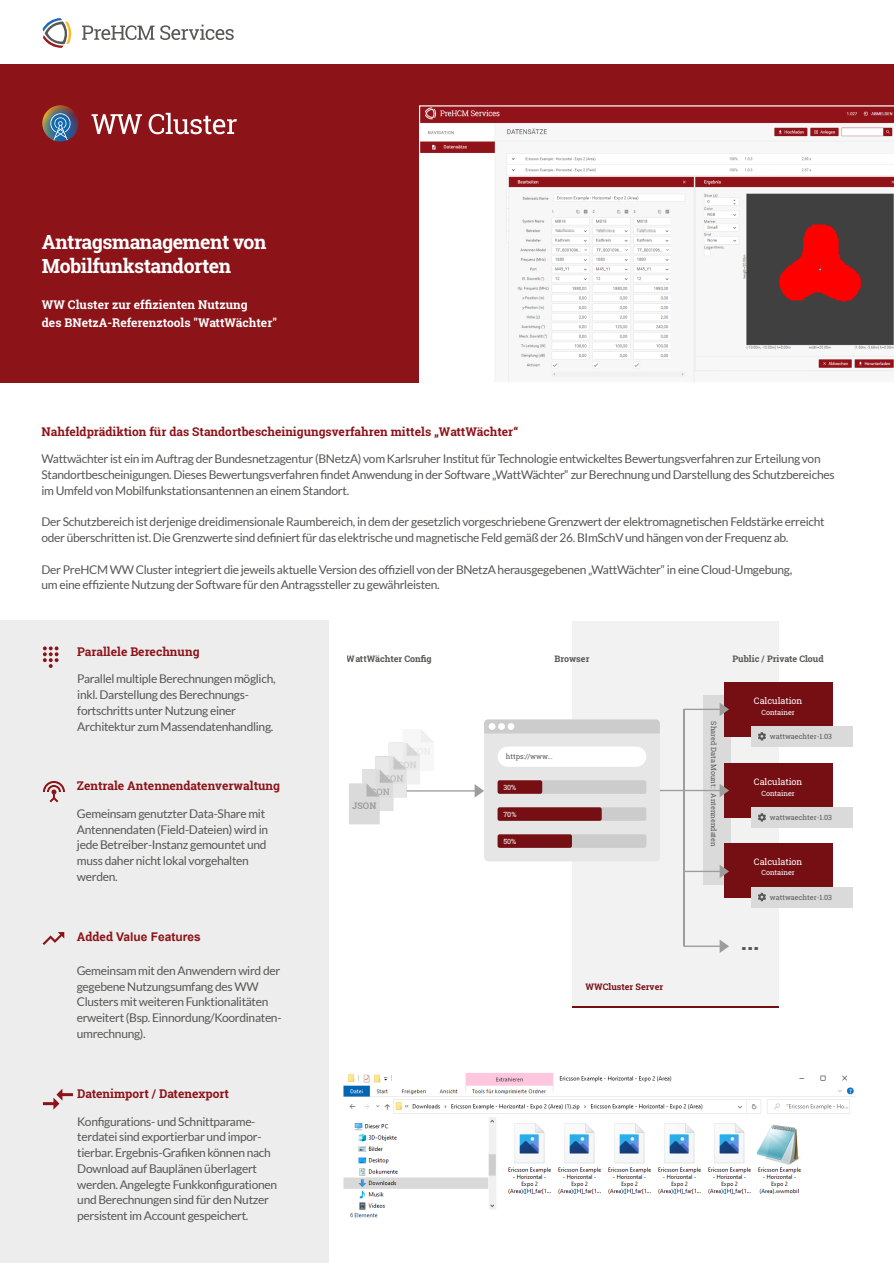
<style>
.page{position:relative;width:894px;height:1263px;background:#fff}
.page>*{position:absolute;margin:0;border:0;box-sizing:border-box;transform-origin:0 0}
.t1{font:700 23.85px "Roboto Slab";color:#575756}
.t2{font:700 19.5px/24.5px "Roboto Slab";letter-spacing:-.025em;color:#fff}
.t3{font:12px/15.8px "Lato";letter-spacing:-.025em;color:#565655}
.t4{font:700 12px "Roboto Slab";color:#8c1318}
.t5{font:700 12px/18px "Roboto Slab";color:#fff}
.t6{font:700 12px "Arial";color:#8d1318}
.t7{font:700 9px "Roboto Slab";color:#575756}
.t8{font:9px "Roboto Slab";color:#fff}
.t9{font:700 9px "Roboto Slab";color:#760f14}
.t10{font:700 9px "Roboto Slab";color:#9d9d9d}
.t11{font:7.2px "Roboto Slab";color:#575756}
.t12{font:7.2px "Roboto Slab";color:#fff}
.s1{font-family:"Roboto Slab"}
</style>
<div class="page">
<div style="left:0;top:620px;width:328px;height:643px;background:#ededed"></div>
<svg style="left:43px;top:646px;width:16px;height:22px"></svg>
<div style="left:0;top:64px;width:893px;height:319px;background:#8c1318"></div>
<svg style="left:43px;top:1089px;width:30px;height:21px"></svg>
<svg style="left:82px;top:25px;width:72px;height:15px"></svg>
<svg style="left:160px;top:25px;width:74px;height:15px"></svg>
<svg style="left:43px;top:18px;width:29px;height:30px"></svg>
<svg style="left:43px;top:781px;width:22px;height:21px"></svg>
<img style="left:362px;top:730px;width:71px;height:81px">
<svg style="left:349px;top:783px;width:30px;height:41px"></svg>
<div style="left:571px;top:621px;width:206px;height:385px;background:#f2f2f2"></div>
<div style="left:703px;top:696px;width:27px;height:189px;background:#dadada"></div>
<div style="left:484px;top:719px;width:175px;height:142px;background:#e6e6e6;border-radius:4px"></div>
<svg style="left:484px;top:719px;width:175px;height:14px;background:#cdcdcd"></svg>
<div style="left:488px;top:723px;width:7px;height:7px;background:#fff;border-radius:50%"></div>
<div style="left:507px;top:723px;width:7px;height:7px;background:#fff;border-radius:50%"></div>
<div style="left:498px;top:723px;width:6px;height:7px;background:#fff;border-radius:50%"></div>
<div style="left:497px;top:746px;width:149px;height:21px;background:#fff;border-radius:10px"></div>
<div style="left:497px;top:780px;width:149px;height:14px;background:#ccc;border-radius:2px"></div>
<div style="left:497px;top:780px;width:45px;height:14px;background:#760f14;border-radius:2px"></div>
<div style="left:497px;top:807px;width:149px;height:14px;background:#ccc;border-radius:2px"></div>
<div style="left:497px;top:834px;width:149px;height:14px;background:#ccc;border-radius:2px"></div>
<div style="left:497px;top:807px;width:104px;height:14px;background:#760f14;border-radius:2px"></div>
<div style="left:497px;top:834px;width:74px;height:14px;background:#760f14;border-radius:2px"></div>
<svg style="left:406px;top:784px;width:78px;height:14px"></svg>
<div style="left:723px;top:682px;width:108px;height:54px;background:#760f14"></div>
<div style="left:723px;top:763px;width:108px;height:54px;background:#760f14"></div>
<div style="left:723px;top:843px;width:108px;height:54px;background:#760f14"></div>
<div style="left:750px;top:726px;width:102px;height:20px;background:#dadada"></div>
<svg style="left:758px;top:732px;width:7px;height:9px"></svg>
<div style="left:750px;top:807px;width:102px;height:20px;background:#dadada"></div>
<svg style="left:758px;top:813px;width:7px;height:9px"></svg>
<div style="left:750px;top:887px;width:102px;height:20px;background:#dadada"></div>
<svg style="left:758px;top:893px;width:7px;height:8px"></svg>
<svg style="left:659px;top:784px;width:69px;height:13px"></svg>
<hr style="left:683px;top:709px;width:1px;height:237px;background:#9d9d9d">
<svg style="left:683px;top:703px;width:45px;height:13px"></svg>
<svg style="left:684px;top:865px;width:44px;height:13px"></svg>
<svg style="left:683px;top:939px;width:45px;height:14px"></svg>
<hr style="left:571px;top:1006px;width:206px;height:2px;background:#760f14">
<svg style="left:43px;top:932px;width:21px;height:13px"></svg>
<svg style="left:419px;top:106px;width:474px;height:277px;background:#d3bfc0"></svg>
<img style="left:343px;top:1073px;width:511px;height:145px">
<div style="left:826px;top:1202px;width:33px;height:24px;background:#fff"></div>
<img style="left:42px;top:105px;width:37px;height:37px">
<svg style="left:91px;top:114px;width:51px;height:20px"></svg>
<svg style="left:149px;top:113px;width:88px;height:21px"></svg>
<svg style="left:50px;top:113px;width:21px;height:27px"></svg>
<h2 class="t2" style="left:42px;top:229px;width:226px">Antragsmanagement von<br>Mobilfunkstandorten</h2>
<p class="t5" style="left:42px;top:296px;width:236px">WW Cluster zur effizienten Nutzung<br>des BNetzA-Referenztools "WattWächter"</p>
<p class="t4" style="left:41px;top:423px;width:478px">Nahfeldprädiktion für das Standortbescheinigungsverfahren mittels „WattWächter“</p>
<p class="t3" style="left:41px;top:452px;width:794px">Wattwächter ist ein im Auftrag der Bundesnetzagentur (BNetzA) vom Karlsruher Institut für Technologie entwickeltes Bewertungsverfahren zur Erteilung von<br>Standortbescheinigungen. Dieses Bewertungsverfahren findet Anwendung in der Software „WattWächter“ zur Berechnung und Darstellung des Schutzbereiches im Umfeld von Mobilfunkstationsantennen an einem Standort.</p>
<p class="t3" style="left:41px;top:515px;width:784px">Der Schutzbereich ist derjenige dreidimensionale Raumbereich, in dem der gesetzlich vorgeschriebene Grenzwert der elektromagnetischen Feldstärke erreicht oder überschritten ist. Die Grenzwerte sind definiert für das elektrische und magnetische Feld gemäß der 26. BImSchV und hängen von der Frequenz ab.</p>
<p class="t3" style="left:41px;top:562px;width:752px">Der PreHCM WW Cluster integriert die jeweils aktuelle Version des offiziell von der BNetzA herausgegebenen „WattWächter“ in eine Cloud-Umgebung, um eine effiziente Nutzung der Software für den Antragssteller zu gewährleisten.</p>
<p class="t4" style="left:77px;top:643px;width:124px">Parallele Berechnung</p>
<p class="t3" style="left:77px;top:672px;width:200px">Parallel multiple Berechnungen möglich, inkl. Darstellung des Berechnungs&shy;fortschritts unter Nutzung einer Architektur zum Massendatenhandling.</p>
<p class="t4" style="left:77px;top:777px;width:204px">Zentrale Antennendatenverwaltung</p>
<p class="t3" style="left:77px;top:806px;width:193px">Gemeinsam genutzter Data-Share mit<br>Antennendaten (Field-Dateien) wird in jede Betreiber-Instanz gemountet und muss daher nicht lokal vorgehalten werden.</p>
<p class="t6" style="left:77px;top:932px;width:125px"><span class="s1">Added</span> Value Features</p>
<p class="t3" style="left:77px;top:963px;width:206px">Gemeinsam mit den Anwendern wird der gegebene Nutzungsumfang des WW Clusters mit weiteren Funktionalitäten erweitert (Bsp. Einnordung/Koordinaten&shy;umrechnung).</p>
<p class="t4" style="left:77px;top:1085px;width:153px">Datenimport / Datenexport</p>
<p class="t3" style="left:77px;top:1114px;width:201px">Konfigurations- und Schnittparame&shy;terdatei sind exportierbar und impor&shy;tierbar. Ergebnis-Grafiken können nach Download auf Bauplänen überlagert werden. Angelegte Funkkonfigurationen und Berechnungen sind für den Nutzer persistent im Account gespeichert.</p>
<p class="t7" style="left:347px;top:653px;width:86px">WattWächter Config</p>
<p class="t10" style="left:352px;top:799px;width:26px">JSON</p>
<p class="t7" style="left:554px;top:653px;width:36px">Browser</p>
<p class="t11" style="left:506px;top:752px;width:48px">https://www...</p>
<p class="t12" style="left:503px;top:782px;width:15px">30%</p>
<p class="t12" style="left:503px;top:809px;width:15px">70%</p>
<p class="t12" style="left:503px;top:836px;width:14px">50%</p>
<p class="t9" style="left:585px;top:980px;width:79px">WWCluster Server</p>
<p class="t11" style="left:718px;top:721px;width:127px;rotate:90deg">Shared Data Mount: Antennendaten</p>
<p class="t7" style="left:732px;top:653px;width:93px">Public / Private Cloud</p>
<p class="t8" style="left:753px;top:694px;width:50px">Calculation</p>
<p class="t12" style="left:761px;top:707px;width:35px">Container</p>
<p class="t11" style="left:769px;top:731px;width:64px">wattwaechter-1.03</p>
<p class="t8" style="left:753px;top:776px;width:50px">Calculation</p>
<p class="t12" style="left:761px;top:788px;width:35px">Container</p>
<p class="t11" style="left:769px;top:813px;width:64px">wattwaechter-1.03</p>
<p class="t8" style="left:753px;top:855px;width:50px">Calculation</p>
<p class="t12" style="left:761px;top:868px;width:35px">Container</p>
<p class="t11" style="left:769px;top:892px;width:64px">wattwaechter-1.03</p>
<h1 class="t1" style="left:740px;top:925px;width:20px">...</h1>
</div>
